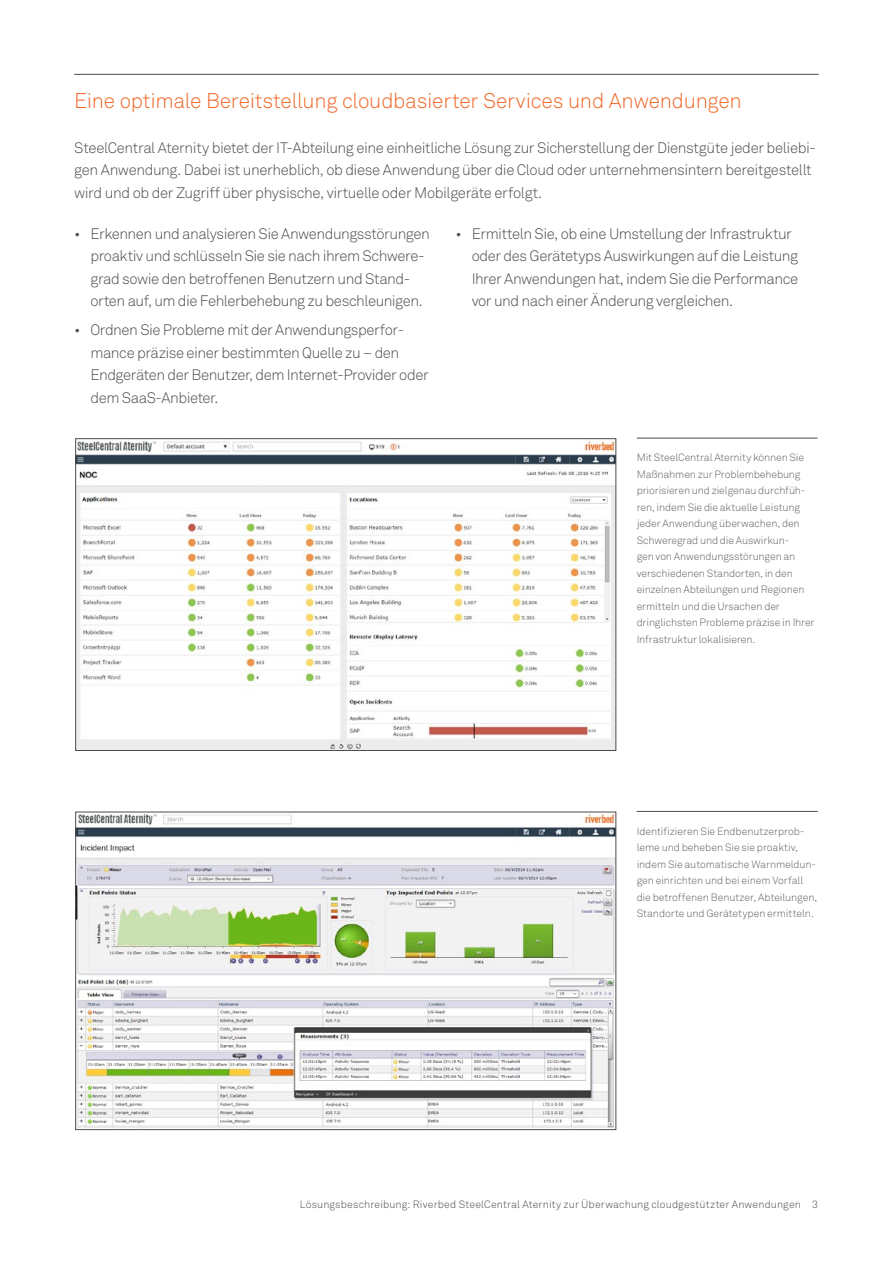
<style>
.page{position:relative;width:893px;height:1263px;background:#fff}
.page>*{position:absolute;margin:0;border:0;box-sizing:border-box;transform-origin:0 0}
.t1{font:300 21px "Akkurat Pro";letter-spacing:-.01em;color:#f2682a}
.t2{font:300 15px/22.5px "Akkurat Pro";letter-spacing:-.03em;color:#4d4d4f}
.t3{font:300 10.5px/16.5px "Akkurat Pro";letter-spacing:-.01em;color:#606163}
.t4{font:300 10.5px "Akkurat Pro";letter-spacing:.015em;color:#4d4d4f}
</style>
<div class="page">
<hr style="left:74px;top:74px;width:745px;height:1px;background:#4d4d4f">
<img style="left:77px;top:440px;width:537px;height:309px">
<div style="left:75px;top:438px;width:541px;height:313px;border:1px solid #4d4d4f"></div>
<img style="left:77px;top:814px;width:537px;height:314px">
<hr style="left:637px;top:438px;width:181px;height:1px;background:#4d4d4f">
<hr style="left:637px;top:811px;width:181px;height:1px;background:#4d4d4f">
<h1 class="t1" style="left:74px;top:89px;width:669px">Eine optimale Bereitstellung cloudbasierter Services und Anwendungen</h1>
<p class="t2" style="left:74px;top:136px;width:743px">SteelCentral Aternity bietet der IT-Abteilung eine einheitliche Lösung zur Sicherstellung der Dienstgüte jeder beliebi&shy;gen Anwendung. Dabei ist unerheblich, ob diese Anwendung über die Cloud oder unternehmensintern bereitgestellt wird und ob der Zugriff über physische, virtuelle oder Mobilgeräte erfolgt.</p>
<p class="t2" style="left:90px;top:222px;width:341px;text-indent:-16px">• Erkennen und analysieren Sie Anwendungsstörungen proaktiv und schlüsseln Sie sie nach ihrem Schwere&shy;grad sowie den betroffenen Benutzern und Stand-- orten auf, um die Fehlerbehebung zu beschleunigen.</p>
<p class="t2" style="left:90px;top:319px;width:340px;text-indent:-16px">• Ordnen Sie Probleme mit der Anwendungsperfor&shy;mance präzise einer bestimmten Quelle zu – den Endgeräten der Benutzer, dem Internet-Provider oder dem SaaS-Anbieter.</p>
<p class="t2" style="left:472px;top:222px;width:328px;text-indent:-16px">• Ermitteln Sie, ob eine Umstellung der Infrastruktur oder des Gerätetyps Auswirkungen auf die Leistung Ihrer Anwendungen hat, indem Sie die Performance vor und nach einer Änderung vergleichen.</p>
<p class="t3" style="left:637px;top:449px;width:179px">Mit SteelCentral Aternity können Sie Maßnahmen zur Problembehebung priorisieren und zielgenau durchfüh&shy;ren, indem Sie die aktuelle Leistung jeder Anwendung überwachen, den Schweregrad und die Auswirkun-<br>gen von Anwendungsstörungen an verschiedenen Standorten, in den einzelnen Abteilungen und Regionen ermitteln und die Ursachen der dringlichsten Probleme präzise in Ihrer Infrastruktur lokalisieren.</p>
<p class="t3" style="left:637px;top:823px;width:182px">Identifizieren Sie Endbenutzerprob&shy;leme und beheben Sie sie proaktiv, indem Sie automatische Warnmeldun&shy;gen einrichten und bei einem Vorfall die betroffenen Benutzer, Abteilungen, Standorte und Gerätetypen ermitteln.</p>
<p class="t4" style="left:300px;top:1198px;width:520px">Lösungsbeschreibung: Riverbed SteelCentral Aternity zur Überwachung cloudgestützter Anwendungen 3</p>
</div>
